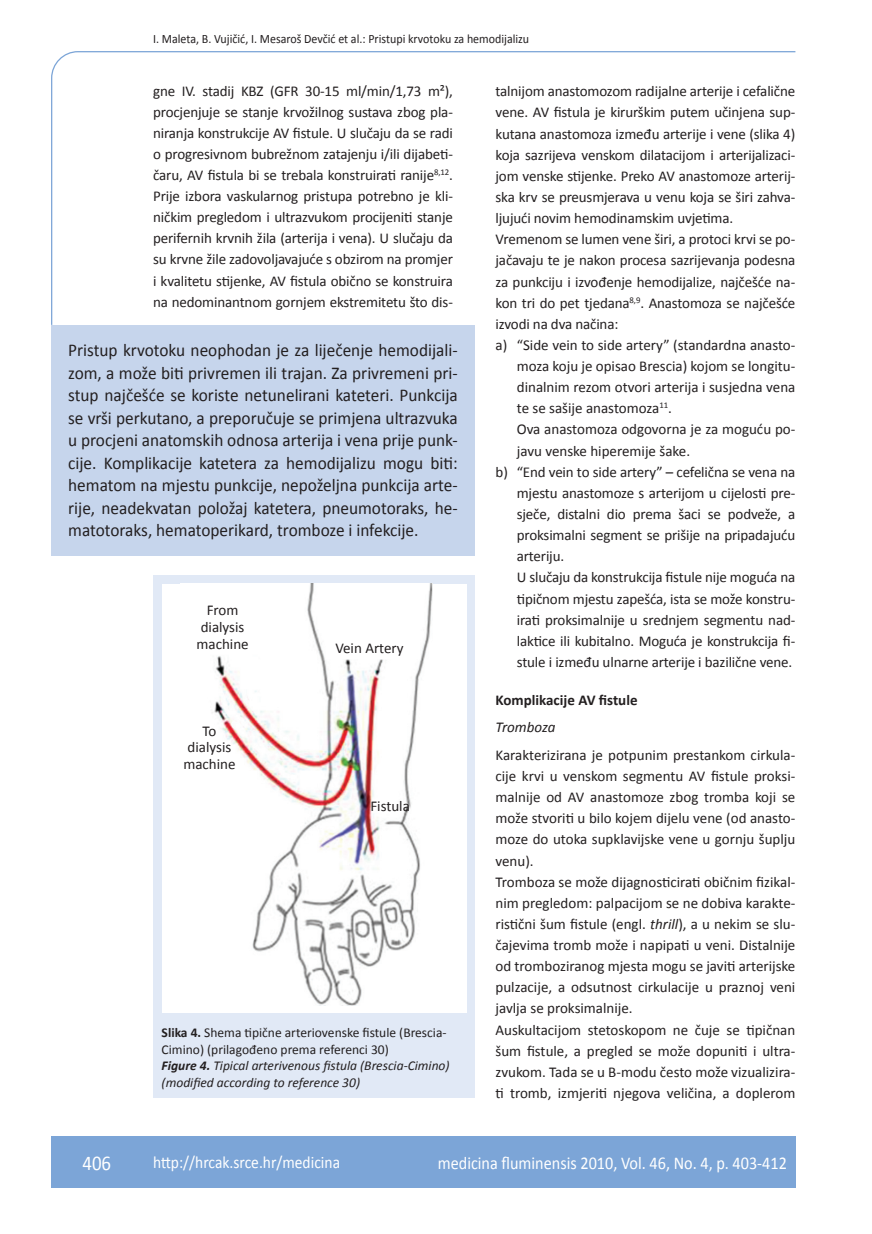
<style>
.page{position:relative;width:872px;height:1234px;background:#fff}
.page>*{position:absolute;margin:0;border:0;box-sizing:border-box;transform-origin:0 0}
.t1{font:21px "Calibri";color:#fff;scale:.9 1}
.t2{font:18px/22.5px "Calibri";color:#231f20;text-align:justify;scale:.96 1}
.t3{font:18px "Calibri";color:#fff;scale:.9 1}
.t4{font:17.25px "Calibri";color:#fff;scale:.9 1}
.t5{font:15px/21.1px "Calibri";letter-spacing:-.01em;color:#231f20;text-align:center}
.t6{font:700 15px "Calibri";color:#231f20}
.t7{font:italic 15px "Calibri";color:#231f20}
.t8{font:13.5px/16.5px "Calibri";color:#231f20}
.t9{font:12.75px "Calibri";color:#231f20;scale:.94 1}
.s1{font-style:italic}
.s2{font-weight:700}
.s3{font-weight:700;font-style:italic}
</style>
<div class="page">
<svg style="left:51px;top:51px;width:745px;height:274px"></svg>
<div style="left:51px;top:1135px;width:744px;height:51px;background:#7ca5d7"></div>
<div style="left:153px;top:575px;width:321px;height:522px;background:#e1e9f6"></div>
<div style="left:162px;top:583px;width:304px;height:429px;background:#fff"></div>
<img style="left:212px;top:583px;width:221px;height:421px">
<div style="left:51px;top:325px;width:424px;height:231px;background:#c6d5ec"></div>
<p class="t9" style="left:153px;top:30px;width:401px">I. Maleta, B. Vujičić, I. Mesaroš Devčić et al.: Pristupi krvotoku za hemodijalizu</p>
<p class="t5" style="left:153px;top:80px;width:301px;text-align:justify">gne IV. stadij KBZ (GFR 30-15 ml/min/1,73 m²), procjenjuje se stanje krvožilnog sustava zbog pla&shy;niranja konstrukcije AV fistule. U slučaju da se radi o progresivnom bubrežnom zatajenju i/ili dijabeti&shy;čaru, AV fistula bi se trebala konstruirati ranije<sup>8,12</sup>.<br>Prije izbora vaskularnog pristupa potrebno je kli&shy;ničkim pregledom i ultrazvukom procijeniti stanje perifernih krvnih žila (arterija i vena). U slučaju da su krvne žile zadovoljavajuće s obzirom na promjer i kvalitetu stijenke, AV fistula obično se konstruira na nedominantnom gornjem ekstremitetu što dis-</p>
<p class="t5" style="left:495px;top:80px;width:301px">talnijom anastomozom radijalne arterije i cefalične</p>
<p class="t5" style="left:495px;top:101px;width:301px">vene. AV fistula je kirurškim putem učinjena sup-</p>
<p class="t5" style="left:495px;top:122px;width:301px">kutana anastomoza između arterije i vene (slika 4)</p>
<p class="t5" style="left:495px;top:143px;width:301px">koja sazrijeva venskom dilatacijom i arterijalizaci-</p>
<p class="t5" style="left:495px;top:165px;width:301px">jom venske stijenke. Preko AV anastomoze arterij-</p>
<p class="t5" style="left:495px;top:186px;width:301px">ska krv se preusmjerava u venu koja se širi zahva-</p>
<p class="t5" style="left:495px;top:207px;width:239px">ljujući novim hemodinamskim uvjetima.</p>
<p class="t5" style="left:495px;top:228px;width:301px">Vremenom se lumen vene širi, a protoci krvi se po-</p>
<p class="t5" style="left:495px;top:249px;width:301px">jačavaju te je nakon procesa sazrijevanja podesna</p>
<p class="t5" style="left:495px;top:270px;width:301px">za punkciju i izvođenje hemodijalize, najčešće na-</p>
<p class="t5" style="left:495px;top:291px;width:301px">kon tri do pet tjedana<sup>8,9</sup>. Anastomoza se najčešće</p>
<p class="t5" style="left:495px;top:312px;width:124px">izvodi na dva načina:</p>
<p class="t5" style="left:495px;top:333px;width:301px">a) “Side vein to side artery” (standardna anasto-</p>
<p class="t5" style="left:517px;top:355px;width:280px">moza koju je opisao Brescia) kojom se longitu-</p>
<p class="t5" style="left:517px;top:376px;width:280px">dinalnim rezom otvori arterija i susjedna vena</p>
<p class="t5" style="left:517px;top:397px;width:157px">te se sašije anastomoza<sup>11</sup>.</p>
<p class="t5" style="left:517px;top:418px;width:280px">Ova anastomoza odgovorna je za moguću po-</p>
<p class="t5" style="left:517px;top:439px;width:175px">javu venske hiperemije šake.</p>
<p class="t5" style="left:495px;top:460px;width:301px">b) “End vein to side artery” – cefelična se vena na</p>
<p class="t5" style="left:517px;top:481px;width:280px">mjestu anastomoze s arterijom u cijelosti pre-</p>
<p class="t5" style="left:517px;top:502px;width:280px">sječe, distalni dio prema šaci se podveže, a</p>
<p class="t5" style="left:517px;top:523px;width:280px">proksimalni segment se prišije na pripadajuću</p>
<p class="t5" style="left:517px;top:545px;width:49px">arteriju.</p>
<p class="t5" style="left:517px;top:566px;width:280px">U slučaju da konstrukcija fistule nije moguća na</p>
<p class="t5" style="left:517px;top:587px;width:280px">tipičnom mjestu zapešća, ista se može konstru-</p>
<p class="t5" style="left:517px;top:608px;width:280px">irati proksimalnije u srednjem segmentu nad-</p>
<p class="t5" style="left:517px;top:629px;width:280px">laktice ili kubitalno. Moguća je konstrukcija fi-</p>
<p class="t5" style="left:517px;top:650px;width:277px">stule i između ulnarne arterije i bazilične vene.</p>
<p class="t6" style="left:495px;top:690px;width:144px">Komplikacije AV fistule</p>
<p class="t7" style="left:495px;top:717px;width:61px">Tromboza</p>
<p class="t5" style="left:495px;top:743px;width:301px;text-align:left">Karakterizirana je potpunim prestankom cirkula&shy;cije krvi u venskom segmentu AV fistule proksi&shy;malnije od AV anastomoze zbog tromba koji se može stvoriti u bilo kojem dijelu vene (od anasto&shy;moze do utoka supklavijske vene u gornju šuplju venu).<br>Tromboza se može dijagnosticirati običnim fizikal&shy;nim pregledom: palpacijom se ne dobiva karakte&shy;ristični šum fistule (engl. <span class="s1">thrill</span>), a u nekim se slu&shy;čajevima tromb može i napipati u veni. Distalnije od tromboziranog mjesta mogu se javiti arterijske pulzacije, a odsutnost cirkulacije u praznoj veni javlja se proksimalnije.<br>Auskultacijom stetoskopom ne čuje se tipičnan šum fistule, a pregled se može dopuniti i ultra&shy;zvukom. Tada se u B-modu često može vizualizira&shy;ti tromb, izmjeriti njegova veličina, a doplerom</p>
<p class="t2" style="left:68px;top:338px;width:407px">Pristup krvotoku neophodan je za liječenje hemodijali&shy;zom, a može biti privremen ili trajan. Za privremeni pri&shy;stup najčešće se koriste netunelirani kateteri. Punkcija se vrši perkutano, a preporučuje se primjena ultrazvuka u procjeni anatomskih odnosa arterija i vena prije punk&shy;cije. Komplikacije katetera za hemodijalizu mogu biti: hematom na mjestu punkcije, nepoželjna punkcija arte&shy;rije, neadekvatan položaj katetera, pneumotoraks, he&shy;matotoraks, hematoperikard, tromboze i infekcije.</p>
<p class="t5" style="left:196px;top:601px;width:54px;line-height:16.5px">From dialysis machine</p>
<p class="t5" style="left:335px;top:637px;width:70px">Vein Artery</p>
<p class="t5" style="left:183px;top:721px;width:54px;line-height:16.5px">To dialysis machine</p>
<p class="t5" style="left:370px;top:794px;width:41px">Fistula</p>
<p class="t8" style="left:162px;top:1023px;width:289px"><span class="s2">Slika 4.</span> Shema tipične arteriovenske fistule (Brescia-Cimino) (prilagođeno prema referenci 30)<br><span class="s3">Figure 4.</span> <span class="s1">Tipical arterivenous fistula (Brescia-Cimino) (modified according to reference 30)</span></p>
<h1 class="t1" style="left:82px;top:1149px;width:33px">406</h1>
<p class="t4" style="left:153px;top:1150px;width:209px">http://hrcak.srce.hr/medicina</p>
<p class="t3" style="left:438px;top:1151px;width:389px">medicina fluminensis 2010, Vol. 46, No. 4, p. 403-412</p>
</div>
